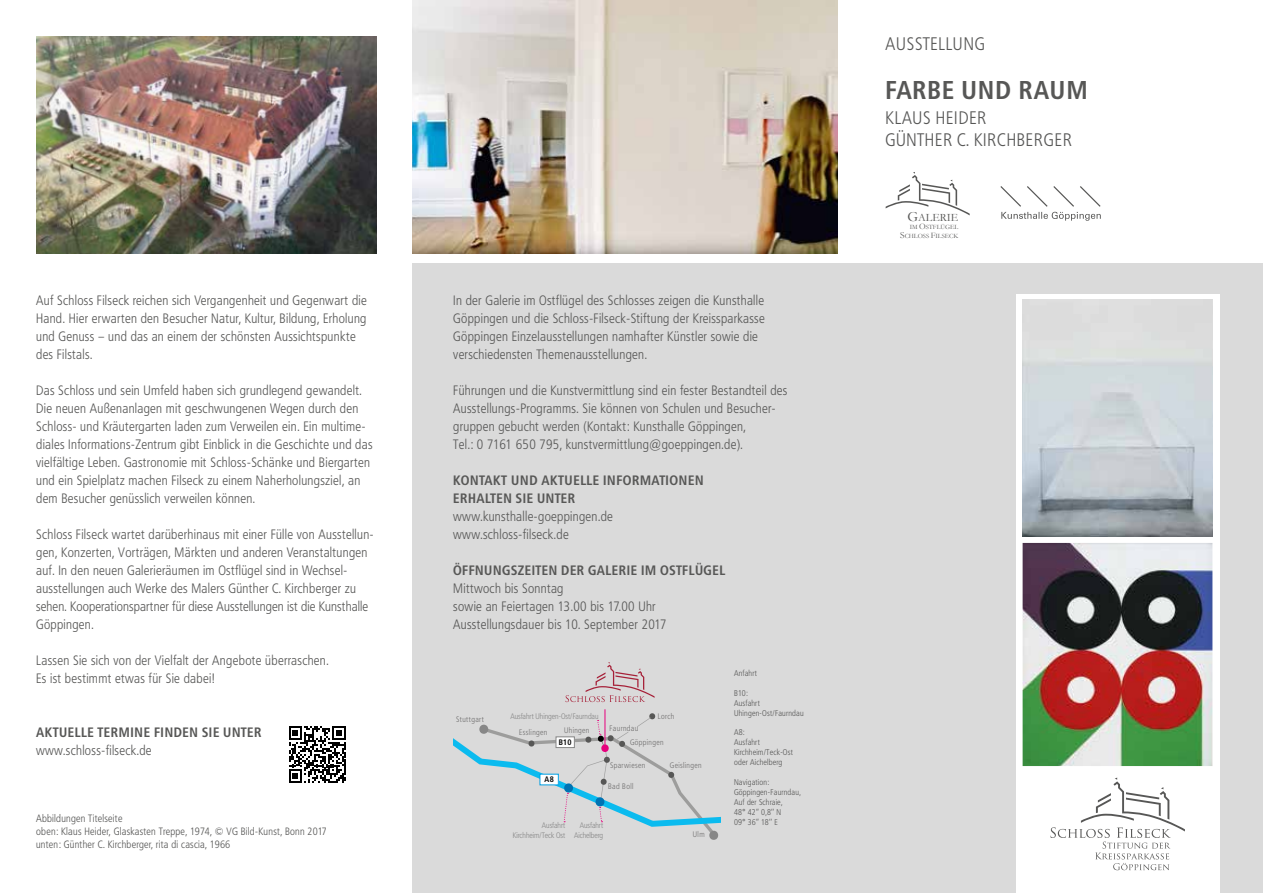
<style>
.page{position:relative;width:1263px;height:893px;background:#fff}
.page>*{position:absolute;margin:0;border:0;box-sizing:border-box;transform-origin:0 0}
.t1{font:79.2px "Minion Pro";color:#878787}
.t2{font:79.2px "Minion Pro";color:#0073b3}
.t3{font:79.2px "Minion Pro";color:#70808e}
.t4{font:52.8px "Minion Pro";color:#575756}
.t5{font:52.8px "Minion Pro";color:#000}
.t6{font:700 25.5px "Frutiger Condensed BQ";letter-spacing:.045em;color:#575756}
.t7{font:300 18px/21.6px "Frutiger Condensed BQ";letter-spacing:.055em;color:#575756}
.t8{font:300 13.5px/18px "Frutiger Condensed BQ";letter-spacing:.025em;color:#575756}
.t9{font:700 13.5px/18px "Frutiger Condensed BQ";letter-spacing:.045em;color:#575756}
.t10{font:11.25px "Garamond";color:#575756}
.t11{font:300 10.5px/12.6px "Frutiger Condensed BQ";letter-spacing:.025em;color:#575756}
.t12{font:300 8.25px/9.9px "Frutiger Condensed BQ";letter-spacing:.025em;color:#575756}
.t13{font:300 7.95px "Frutiger Condensed BQ";letter-spacing:.05em;color:#706f6f}
.t14{font:300 7.95px/9.4px "Frutiger Condensed BQ";color:#878787;text-align:right}
.t15{font:700 7.95px "Frutiger Condensed BQ";color:#000}
.t16{font:6.6px/8.4px "Garamond";color:#575756;text-align:right}
.s1{color:#575756}
.s2{font-size:66px;color:#e6007d}
.s3{font-size:14.1px}
.s4{font-size:8.4px}
.s5{font-size:9.45px}
</style>
<div class="page">
<div style="left:412px;top:263px;width:851px;height:630px;background:#dadada"></div>
<svg style="left:289px;top:726px;width:57px;height:57px"></svg>
<img style="left:412px;top:0;width:426px;height:253px">
<svg style="left:1000px;top:186px;width:101px;height:35px"></svg>
<div style="left:1016px;top:294px;width:203px;height:599px;background:#fff"></div>
<svg style="left:1050px;top:777px;width:135px;height:93px"></svg>
<svg style="left:886px;top:172px;width:84px;height:43px"></svg>
<hr style="left:605px;top:709px;width:1px;height:36px;background:#e6007d">
<svg style="left:453px;top:717px;width:268px;height:116px"></svg>
<svg style="left:565px;top:662px;width:90px;height:40px"></svg>
<img style="left:1022px;top:299px;width:191px;height:238px">
<img style="left:1022px;top:543px;width:190px;height:223px">
<img style="left:36px;top:36px;width:340px;height:217px">
<p class="t8" style="left:36px;top:291px;width:332px">Auf Schloss Filseck reichen sich Vergangenheit und Gegenwart die Hand. Hier erwarten den Besucher Natur, Kultur, Bildung, Erholung und Genuss – und das an einem der schönsten Aussichtspunkte des Filstals.</p>
<p class="t8" style="left:36px;top:381px;width:338px">Das Schloss und sein Umfeld haben sich grundlegend gewandelt.<br>Die neuen Außenanlagen mit geschwungenen Wegen durch den Schloss- und Kräutergarten laden zum Verweilen ein. Ein multime&shy;diales Informations-Zentrum gibt Einblick in die Geschichte und das vielfältige Leben. Gastronomie mit Schloss-Schänke und Biergarten und ein Spielplatz machen Filseck zu einem Naherholungsziel, an dem Besucher genüsslich verweilen können.</p>
<p class="t8" style="left:36px;top:525px;width:339px">Schloss Filseck wartet darüberhinaus mit einer Fülle von Ausstellun&shy;gen, Konzerten, Vorträgen, Märkten und anderen Veranstaltungen auf. In den neuen Galerieräumen im Ostflügel sind in Wechsel&shy;ausstellungen auch Werke des Malers Günther C. Kirchberger zu sehen. Kooperationspartner für diese Ausstellungen ist die Kunsthalle Göppingen.</p>
<p class="t8" style="left:36px;top:651px;width:294px">Lassen Sie sich von der Vielfalt der Angebote überraschen.<br>Es ist bestimmt etwas für Sie dabei!</p>
<p class="t9" style="left:36px;top:723px;width:227px">AKTUELLE TERMINE FINDEN SIE UNTER</p>
<p class="t8" style="left:36px;top:741px;width:117px">www.schloss-filseck.de</p>
<p class="t11" style="left:36px;top:812px;width:292px">Abbildungen Titelseite<br>oben: Klaus Heider, Glaskasten Treppe, 1974, © VG Bild-Kunst, Bonn 2017 unten: Günther C. Kirchberger, rita di cascia, 1966</p>
<p class="t8" style="left:453px;top:291px;width:313px">In der Galerie im Ostflügel des Schlosses zeigen die Kunsthalle Göppingen und die Schloss-Filseck-Stiftung der Kreissparkasse Göppingen Einzelausstellungen namhafter Künstler sowie die verschiedensten Themenausstellungen.</p>
<p class="t8" style="left:453px;top:381px;width:336px">Führungen und die Kunstvermittlung sind ein fester Bestandteil des Ausstellungs-Programms. Sie können von Schulen und Besucher&shy;gruppen gebucht werden (Kontakt: Kunsthalle Göppingen,<br>Tel.: 0 7161 650 795, kunstvermittlung@goeppingen.de).</p>
<p class="t9" style="left:453px;top:471px;width:252px">KONTAKT UND AKTUELLE INFORMATIONEN<br>ERHALTEN SIE UNTER</p>
<p class="t8" style="left:453px;top:507px;width:161px">www.kunsthalle-goeppingen.de www.schloss-filseck.de</p>
<p class="t9" style="left:453px;top:561px;width:273px">ÖFFNUNGSZEITEN DER GALERIE IM OSTFLÜGEL</p>
<p class="t8" style="left:453px;top:579px;width:215px">Mittwoch bis Sonntag<br>sowie an Feiertagen 13.00 bis 17.00 Uhr<br>Ausstellungsdauer bis 10. September 2017</p>
<p class="t13" style="left:456px;top:714px;width:29px">Stuttgart</p>
<h1 class="t1" style="left:475px;top:654px;width:20px">.</h1>
<p class="t14" style="left:510px;top:711px;width:90px">Ausfahrt Uhingen-Ost/Faurndau</p>
<p class="t13" style="left:658px;top:711px;width:18px">Lorch</p>
<h2 class="t4" style="left:646px;top:666px;width:14px">.</h2>
<p class="t13" style="left:610px;top:724px;width:30px">Faurndau</p>
<p class="t13" style="left:564px;top:726px;width:27px">Uhingen</p>
<p class="t13" style="left:519px;top:727px;width:30px">Esslingen</p>
<h2 class="t4" style="left:605px;top:688px;width:14px">.</h2>
<h2 class="t5" style="left:595px;top:689px;width:20px">.<span class="s1">.</span><span class="s2">.</span></h2>
<h2 class="t4" style="left:525px;top:694px;width:104px">. ..</h2>
<p class="t13" style="left:630px;top:738px;width:35px">Göppingen</p>
<p class="t15" style="left:544px;top:774px;width:11px">A8</p>
<p class="t15" style="left:559px;top:737px;width:14px">B10</p>
<p class="t13" style="left:670px;top:760px;width:33px">Geislingen</p>
<p class="t13" style="left:610px;top:761px;width:37px">Sparwiesen</p>
<h2 class="t4" style="left:665px;top:725px;width:14px">.</h2>
<h2 class="t4" style="left:598px;top:732px;width:14px">.</h2>
<p class="t13" style="left:608px;top:782px;width:27px">Bad Boll</p>
<h1 class="t3" style="left:560px;top:713px;width:20px">.</h1>
<p class="t14" style="left:513px;top:821px;width:54px">Ausfahrt<br>Kirchheim/Teck Ost</p>
<h1 class="t2" style="left:591px;top:727px;width:20px">.</h1>
<p class="t14" style="left:574px;top:821px;width:31px">Ausfahrt<br>Aichelberg</p>
<h1 class="t1" style="left:705px;top:760px;width:20px">.</h1>
<p class="t13" style="left:693px;top:830px;width:13px">Ulm</p>
<p class="t12" style="left:734px;top:668px;width:24px">Anfahrt</p>
<p class="t12" style="left:734px;top:688px;width:71px">B10:<br>Ausfahrt<br>Uhingen-Ost/Faurndau</p>
<p class="t12" style="left:734px;top:728px;width:60px">A8:<br>Ausfahrt<br>Kirchheim/Teck-Ost oder Aichelberg</p>
<p class="t12" style="left:734px;top:777px;width:68px">Navigation:<br>Göppingen-Faurndau,<br>Auf der Schraie,<br>48° 42‘‘ 0,8‘‘ N<br>09° 36‘‘ 18‘‘ E</p>
<h3 class="t7" style="left:886px;top:33px;width:101px">AUSSTELLUNG</h3>
<h3 class="t6" style="left:886px;top:74px;width:203px">FARBE UND RAUM</h3>
<h3 class="t7" style="left:886px;top:108px;width:187px">KLAUS HEIDER<br>GÜNTHER C. KIRCHBERGER</h3>
<p class="t10" style="left:907px;top:210px;width:52px"><span class="s3">G</span>ALERIE</p>
<p class="t16" style="left:900px;top:223px;width:59px">IM <span class="s4">O</span>STFLÜGEL<br><span class="s5">S</span>CHLOSS <span class="s4">F</span>ILSECK</p>
</div>
